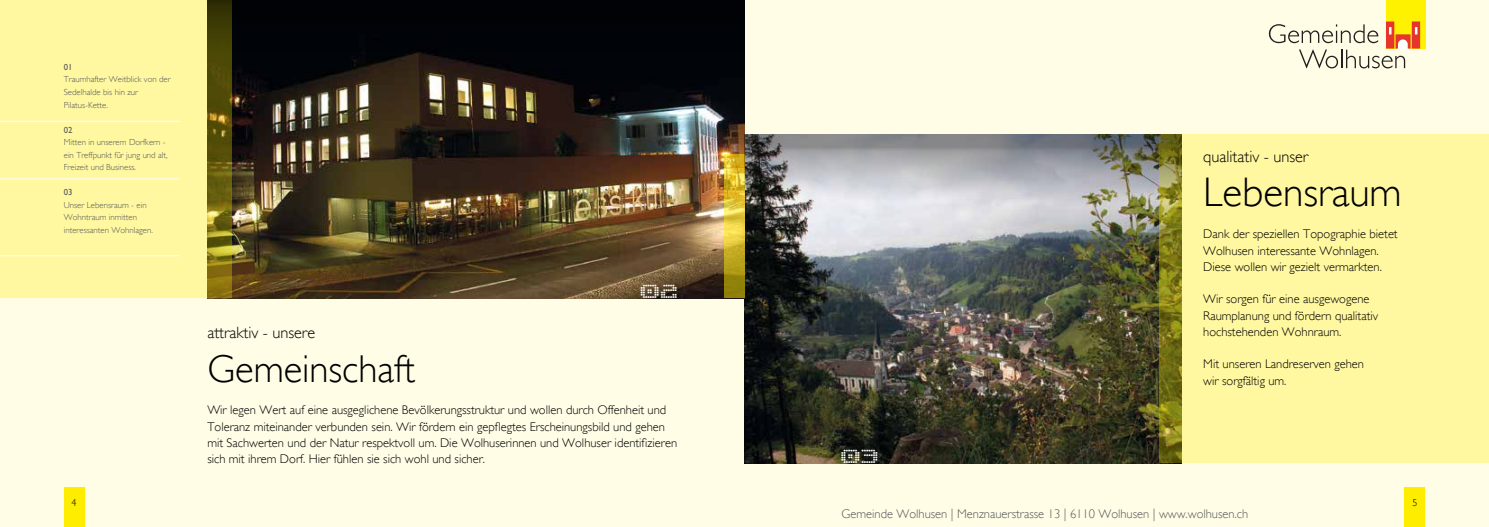
<style>
.page{position:relative;width:1489px;height:527px;background:#fff}
.page>*{position:absolute;margin:0;border:0;box-sizing:border-box;transform-origin:0 0}
.t1{font:300 41.25px "Gill Sans";color:#000}
.t2{font:300 38.75px "Gill Sans";color:#000}
.t3{font:22.5px "V5 Prophit Dot";color:#fff}
.t4{font:300 16.25px "Gill Sans";color:#000}
.t5{font:300 12.5px/16.2px "Gill Sans";color:#000}
.t6{font:300 12.5px "Gill Sans";color:#58585a}
.t7{font:300 10px "Gill Sans";color:#000}
.t8{font:300 8.75px/12.5px "Gill Sans";color:#58585a}
.t9{font:8.75px "Gill Sans";color:#58585a}
</style>
<div class="page">
<div style="left:0;top:0;width:1488px;height:526px;background:#fffde6"></div>
<div style="left:1385px;top:0;width:39px;height:48px;background:#fff200"></div>
<svg style="left:1411px;top:21px;width:8px;height:27px"></svg>
<div style="left:1385px;top:22px;width:9px;height:26px;background:#e5352c"></div>
<svg style="left:1268px;top:24px;width:149px;height:44px"></svg>
<div style="left:64px;top:486px;width:20px;height:40px;background:#ffed00"></div>
<div style="left:1404px;top:486px;width:20px;height:40px;background:#ffed00"></div>
<div style="left:0;top:0;width:232px;height:298px;background:#fff8a1"></div>
<div style="left:1159px;top:135px;width:329px;height:327px;background:#fff8a1"></div>
<hr style="left:0;top:255px;width:180px;height:1px;background:#fff">
<hr style="left:0;top:178px;width:180px;height:1px;background:#fff">
<hr style="left:0;top:121px;width:180px;height:1px;background:#fff">
<img style="left:207px;top:0;width:537px;height:298px">
<img style="left:744px;top:135px;width:437px;height:327px">
<p class="t9" style="left:64px;top:62px;width:10px">01</p>
<p class="t8" style="left:64px;top:73px;width:108px">Traumhafter Weitblick von der<br>Sedelhalde bis hin zur<br>Pilatus-Kette.</p>
<p class="t9" style="left:64px;top:124px;width:10px">02</p>
<p class="t8" style="left:64px;top:136px;width:105px">Mitten in unserem Dorfkern - ein Treffpunkt für jung und alt,<br>Freizeit und Business.</p>
<p class="t9" style="left:64px;top:187px;width:10px">03</p>
<p class="t8" style="left:64px;top:198px;width:91px">Unser Lebensraum - ein<br>Wohntraum inmitten interessanten Wohnlagen.</p>
<h3 class="t3" style="left:641px;top:280px;width:40px">02</h3>
<h3 class="t4" style="left:207px;top:322px;width:109px">attraktiv - unsere</h3>
<h2 class="t2" style="left:207px;top:345px;width:209px">Gemeinschaft</h2>
<p class="t5" style="left:207px;top:401px;width:471px">Wir legen Wert auf eine ausgeglichene Bevölkerungsstruktur und wollen durch Offenheit und Toleranz miteinander verbunden sein. Wir fördern ein gepflegtes Erscheinungsbild und gehen mit Sachwerten und der Natur respektvoll um. Die Wolhuserinnen und Wolhuser identifizieren sich mit ihrem Dorf. Hier fühlen sie sich wohl und sicher.</p>
<h3 class="t3" style="left:841px;top:444px;width:40px">03</h3>
<h3 class="t4" style="left:1203px;top:147px;width:107px">qualitativ - unser</h3>
<h1 class="t1" style="left:1203px;top:167px;width:200px">Lebensraum</h1>
<p class="t5" style="left:1203px;top:226px;width:196px">Dank der speziellen Topographie bietet<br>Wolhusen interessante Wohnlagen.<br>Diese wollen wir gezielt vermarkten.</p>
<p class="t5" style="left:1203px;top:291px;width:176px">Wir sorgen für eine ausgewogene<br>Raumplanung und fördern qualitativ hochstehenden Wohnraum.</p>
<p class="t5" style="left:1203px;top:356px;width:162px">Mit unseren Landreserven gehen wir sorgfältig um.</p>
<p class="t7" style="left:72px;top:496px;width:6px">4</p>
<p class="t7" style="left:1412px;top:496px;width:6px">5</p>
<p class="t6" style="left:841px;top:505px;width:408px">Gemeinde Wolhusen | Menznauerstrasse 13 | 6110 Wolhusen | www.wolhusen.ch</p>
</div>
